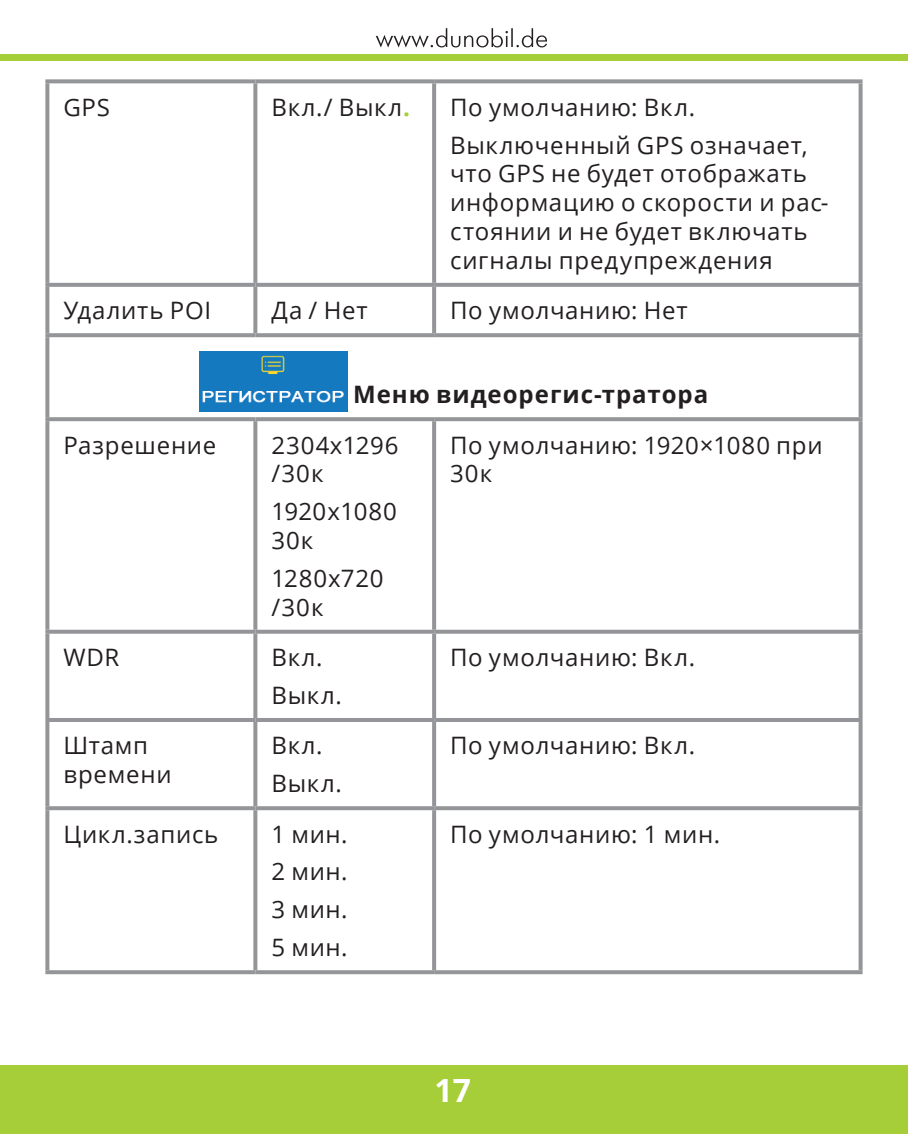
<style>
.page{position:relative;width:908px;height:1134px;background:#fff}
.page>*{position:absolute;margin:0;border:0;box-sizing:border-box;transform-origin:0 0}
.t1{font:700 32px "Open Sans";color:#fff}
.t2{font:24px/28.8px "Open Sans";letter-spacing:.03em;color:#231f20}
.t3{font:700 24px "Open Sans";letter-spacing:.04em;color:#231f20}
.s1{font-weight:700;color:#a6ce39}
</style>
<div class="page">
<div style="left:0;top:1066px;width:907px;height:68px;background:#a6ce39"></div>
<div style="left:0;top:54px;width:907px;height:7px;background:#a6ce39"></div>
<svg style="left:376px;top:28px;width:170px;height:20px"></svg>
<svg style="left:45px;top:79px;width:210px;height:4px"></svg>
<svg style="left:45px;top:83px;width:4px;height:200px"></svg>
<svg style="left:255px;top:79px;width:179px;height:4px"></svg>
<svg style="left:253px;top:83px;width:4px;height:200px"></svg>
<svg style="left:434px;top:79px;width:428px;height:4px;background:#9d9ea1"></svg>
<svg style="left:432px;top:83px;width:4px;height:200px"></svg>
<svg style="left:858px;top:83px;width:4px;height:200px"></svg>
<svg style="left:45px;top:283px;width:210px;height:4px"></svg>
<svg style="left:45px;top:287px;width:4px;height:46px"></svg>
<svg style="left:255px;top:283px;width:179px;height:4px"></svg>
<svg style="left:253px;top:287px;width:4px;height:46px"></svg>
<svg style="left:434px;top:283px;width:428px;height:4px;background:#97999c"></svg>
<svg style="left:432px;top:287px;width:4px;height:46px"></svg>
<svg style="left:858px;top:287px;width:4px;height:46px"></svg>
<svg style="left:45px;top:333px;width:210px;height:4px"></svg>
<svg style="left:45px;top:337px;width:4px;height:80px"></svg>
<svg style="left:255px;top:333px;width:179px;height:4px"></svg>
<svg style="left:434px;top:333px;width:428px;height:4px;background:#989a9d"></svg>
<svg style="left:858px;top:337px;width:4px;height:80px"></svg>
<svg style="left:45px;top:417px;width:210px;height:4px"></svg>
<svg style="left:45px;top:421px;width:4px;height:209px"></svg>
<svg style="left:255px;top:417px;width:179px;height:4px"></svg>
<svg style="left:253px;top:421px;width:4px;height:209px"></svg>
<svg style="left:434px;top:417px;width:428px;height:4px;background:#989a9c"></svg>
<svg style="left:432px;top:421px;width:4px;height:209px"></svg>
<svg style="left:858px;top:421px;width:4px;height:209px"></svg>
<svg style="left:45px;top:630px;width:210px;height:4px"></svg>
<svg style="left:45px;top:634px;width:4px;height:84px"></svg>
<svg style="left:255px;top:630px;width:179px;height:4px"></svg>
<svg style="left:253px;top:634px;width:4px;height:84px"></svg>
<svg style="left:434px;top:630px;width:428px;height:4px;background:#9a9b9e"></svg>
<svg style="left:432px;top:634px;width:4px;height:84px"></svg>
<svg style="left:858px;top:634px;width:4px;height:84px"></svg>
<hr style="left:45px;top:718px;width:210px;height:4px;background:#939598">
<svg style="left:45px;top:722px;width:4px;height:84px"></svg>
<hr style="left:255px;top:718px;width:179px;height:4px;background:#939598">
<svg style="left:253px;top:722px;width:4px;height:84px"></svg>
<hr style="left:434px;top:718px;width:428px;height:4px;background:#939598">
<svg style="left:432px;top:722px;width:4px;height:84px"></svg>
<svg style="left:858px;top:722px;width:4px;height:84px"></svg>
<svg style="left:45px;top:806px;width:210px;height:4px"></svg>
<svg style="left:45px;top:810px;width:4px;height:160px"></svg>
<svg style="left:255px;top:806px;width:179px;height:4px"></svg>
<svg style="left:253px;top:810px;width:4px;height:160px"></svg>
<svg style="left:434px;top:806px;width:428px;height:4px;background:#989a9d"></svg>
<svg style="left:432px;top:810px;width:4px;height:160px"></svg>
<svg style="left:858px;top:810px;width:4px;height:160px"></svg>
<svg style="left:45px;top:970px;width:210px;height:4px"></svg>
<svg style="left:255px;top:970px;width:179px;height:4px"></svg>
<svg style="left:434px;top:970px;width:428px;height:4px;background:#989a9d"></svg>
<img style="left:200px;top:351px;width:147px;height:61px">
<p class="t2" style="left:63px;top:92px;width:48px">GPS</p>
<p class="t2" style="left:271px;top:92px;width:140px">Вкл./ Выкл<span class="s1">.</span></p>
<p class="t2" style="left:450px;top:87px;width:359px;line-height:38px">По умолчанию: Вкл.<br>Выключенный GPS означает,</p>
<p class="t2" style="left:450px;top:159px;width:380px">что GPS не будет отображать информацию о скорости и рас&shy;стоянии и не будет включать сигналы предупреждения</p>
<p class="t2" style="left:63px;top:295px;width:149px">Удалить POI</p>
<p class="t2" style="left:271px;top:295px;width:98px">Да / Нет</p>
<p class="t2" style="left:450px;top:295px;width:239px">По умолчанию: Нет</p>
<p class="t3" style="left:353px;top:377px;width:356px">Меню видеорегис-тратора</p>
<p class="t2" style="left:63px;top:430px;width:154px">Разрешение</p>
<p class="t2" style="left:271px;top:430px;width:129px">2304x1296 /30к</p>
<p class="t2" style="left:271px;top:496px;width:127px">1920x1080<br>30к</p>
<p class="t2" style="left:271px;top:563px;width:114px">1280x720 /30к</p>
<p class="t2" style="left:450px;top:430px;width:374px">По умолчанию: 1920×1080 при<br>30к</p>
<p class="t2" style="left:63px;top:642px;width:58px">WDR</p>
<p class="t2" style="left:271px;top:638px;width:72px;line-height:38px">Вкл.<br>Выкл.</p>
<p class="t2" style="left:450px;top:642px;width:246px">По умолчанию: Вкл.</p>
<p class="t2" style="left:63px;top:730px;width:110px">Штамп времени</p>
<p class="t2" style="left:271px;top:726px;width:72px;line-height:38px">Вкл.<br>Выкл.</p>
<p class="t2" style="left:450px;top:730px;width:246px">По умолчанию: Вкл.</p>
<p class="t2" style="left:63px;top:819px;width:156px">Цикл.запись</p>
<p class="t2" style="left:271px;top:814px;width:78px;line-height:38px;text-align:justify">1 мин.<br>2 мин.<br>3 мин.<br>5 мин.</p>
<p class="t2" style="left:450px;top:819px;width:271px">По умолчанию: 1 мин.</p>
<h1 class="t1" style="left:434px;top:1068px;width:38px">17</h1>
</div>
